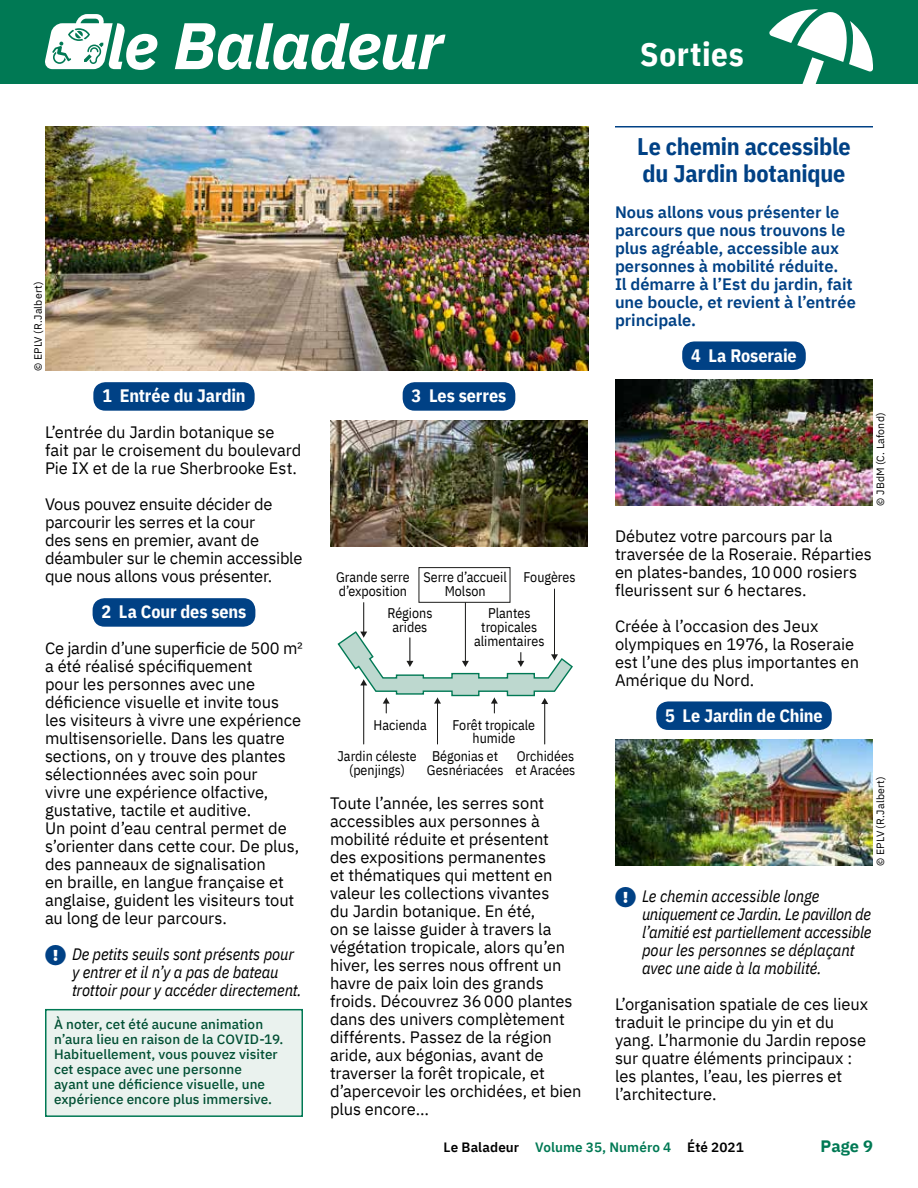
<style>
.page{position:relative;width:918px;height:1188px;background:#fff}
.page>*{position:absolute;margin:0;border:0;box-sizing:border-box;transform-origin:0 0}
.t1{font:700 33px "IBM Plex Sans Cond";letter-spacing:.025em;color:#fff}
.t2{font:700 24px/27px "IBM Plex Sans Cond";letter-spacing:-.01em;color:#004185}
.t3{font:700 18px "IBM Plex Sans Cond";letter-spacing:-.005em;color:#fff}
.t4{font:16.5px/18px "IBM Plex Sans";letter-spacing:-.005em;color:#000}
.t5{font:italic 16.5px/18px "IBM Plex Sans Cond";letter-spacing:-.01em;color:#000}
.t6{font:600 16.5px/18px "IBM Plex Sans";color:#004185}
.t7{font:700 16.5px "IBM Plex Sans";color:#007954}
.t8{font:13.95px/14px "IBM Plex Sans Cond";color:#000;text-align:center}
.t9{font:500 13.5px/15px "IBM Plex Sans";letter-spacing:.005em;color:#004f33}
.t10{font:600 13.5px "IBM Plex Sans";letter-spacing:.005em;color:#000}
.t11{font:10.5px "IBM Plex Sans";letter-spacing:.015em;color:#000}
.s1{color:#007954}
</style>
<div class="page">
<div style="left:0;top:0;width:918px;height:84px;background:#007954"></div>
<svg style="left:175px;top:23px;width:270px;height:47px"></svg>
<svg style="left:45px;top:14px;width:112px;height:56px"></svg>
<div style="left:93px;top:382px;width:162px;height:29px;background:#004185;border-radius:12px"></div>
<div style="left:93px;top:598px;width:162px;height:29px;background:#004185;border-radius:12px"></div>
<div style="left:45px;top:1010px;width:258px;height:106px;background:#eaf2ee"></div>
<div style="left:45px;top:1009px;width:258px;height:108px;border:2px solid #007954"></div>
<div style="left:403px;top:382px;width:112px;height:29px;background:#004185;border-radius:12px"></div>
<img style="left:330px;top:420px;width:258px;height:126px">
<hr style="left:363px;top:602px;width:1px;height:31px;background:#1d1d1c">
<hr style="left:465px;top:602px;width:1px;height:60px;background:#1d1d1c">
<hr style="left:554px;top:589px;width:1px;height:66px;background:#1d1d1c">
<hr style="left:363px;top:684px;width:1px;height:60px;background:#1d1d1c">
<hr style="left:437px;top:703px;width:1px;height:41px;background:#1d1d1c">
<hr style="left:544px;top:703px;width:1px;height:41px;background:#1d1d1c">
<svg style="left:337px;top:630px;width:236px;height:83px"></svg>
<div style="left:419px;top:567px;width:91px;height:36px;border:1px solid #1d1d1c"></div>
<hr style="left:615px;top:126px;width:258px;height:2px;background:#004185">
<div style="left:682px;top:341px;width:124px;height:29px;background:#004185;border-radius:12px"></div>
<div style="left:656px;top:701px;width:176px;height:29px;background:#004185;border-radius:12px"></div>
<img style="left:615px;top:380px;width:258px;height:126px">
<img style="left:615px;top:740px;width:258px;height:126px">
<img style="left:45px;top:126px;width:543px;height:244px">
<h1 class="t1" style="left:640px;top:28px;width:105px">Sorties</h1>
<p class="t11" style="left:30px;top:371px;width:91px;rotate:-90deg">© EPLV (R.Jalbert)</p>
<p class="t3" style="left:102px;top:382px;width:145px">1 Entrée du Jardin</p>
<p class="t4" style="left:45px;top:422px;width:258px">L’entrée du Jardin botanique se fait par le croisement du boulevard<br>Pie IX et de la rue Sherbrooke Est.</p>
<p class="t4" style="left:45px;top:494px;width:259px">Vous pouvez ensuite décider de parcourir les serres et la cour<br>des sens en premier, avant de déambuler sur le chemin accessible que nous allons vous présenter.</p>
<p class="t3" style="left:102px;top:598px;width:146px">2 La Cour des sens</p>
<p class="t4" style="left:45px;top:638px;width:259px">Ce jardin d’une superficie de 500 m² a été réalisé spécifiquement<br>pour les personnes avec une déficience visuelle et invite tous les visiteurs à vivre une expérience multisensorielle. Dans les quatre sections, on y trouve des plantes sélectionnées avec soin pour<br>vivre une expérience olfactive, gustative, tactile et auditive.<br>Un point d’eau central permet de s’orienter dans cette cour. De plus, des panneaux de signalisation<br>en braille, en langue française et anglaise, guident les visiteurs tout au long de leur parcours.</p>
<p class="t5" style="left:72px;top:944px;width:231px">De petits seuils sont présents pour y entrer et il n’y a pas de bateau trottoir pour y accéder directement.</p>
<p class="t9" style="left:54px;top:1016px;width:231px">À noter, cet été aucune animation n’aura lieu en raison de la COVID-19.<br>Habituellement, vous pouvez visiter cet espace avec une personne<br>ayant une déficience visuelle, une expérience encore plus immersive.</p>
<p class="t3" style="left:412px;top:382px;width:96px">3 Les serres</p>
<p class="t8" style="left:336px;top:568px;width:75px;text-align:left">Grande serre d’exposition</p>
<p class="t8" style="left:445px;top:568px;width:132px;text-align:left;text-indent:-21px">Serre d’accueil Fougères<br>Molson</p>
<p class="t8" style="left:387px;top:605px;width:46px">Régions arides</p>
<p class="t8" style="left:474px;top:605px;width:72px">Plantes tropicales alimentaires</p>
<p class="t8" style="left:374px;top:716px;width:55px">Hacienda</p>
<p class="t8" style="left:453px;top:716px;width:84px">Forêt tropicale humide</p>
<p class="t8" style="left:338px;top:748px;width:81px">Jardin céleste (penjings)</p>
<p class="t8" style="left:516px;top:748px;width:61px;text-align:left">Orchidées et Aracées</p>
<p class="t8" style="left:427px;top:748px;width:78px">Bégonias et<br>Gesnériacées</p>
<p class="t4" style="left:330px;top:793px;width:253px">Toute l’année, les serres sont accessibles aux personnes à mobilité réduite et présentent<br>des expositions permanentes<br>et thématiques qui mettent en valeur les collections vivantes<br>du Jardin botanique. En été,<br>on se laisse guider à travers la végétation tropicale, alors qu’en hiver, les serres nous offrent un havre de paix loin des grands froids. Découvrez 36000 plantes dans des univers complètement différents. Passez de la région aride, aux bégonias, avant de traverser la forêt tropicale, et d’apercevoir les orchidées, et bien plus encore…</p>
<h2 class="t2" style="left:637px;top:131px;width:215px">Le chemin accessible du Jardin botanique</h2>
<p class="t6" style="left:615px;top:201px;width:242px">Nous allons vous présenter le parcours que nous trouvons le plus agréable, accessible aux personnes à mobilité réduite.<br>Il démarre à l’Est du jardin, fait une boucle, et revient à l’entrée principale.</p>
<p class="t3" style="left:691px;top:341px;width:107px">4 La Roseraie</p>
<p class="t11" style="left:872px;top:506px;width:95px;rotate:-90deg">© JBdM (C. Lafond)</p>
<p class="t4" style="left:615px;top:525px;width:259px">Débutez votre parcours par la traversée de la Roseraie. Réparties en plates-bandes, 10000 rosiers fleurissent sur 6 hectares.</p>
<p class="t4" style="left:615px;top:615px;width:246px">Créée à l’occasion des Jeux olympiques en 1976, la Roseraie est l’une des plus importantes en<br>Amérique du Nord.</p>
<p class="t3" style="left:665px;top:701px;width:159px">5 Le Jardin de Chine</p>
<p class="t11" style="left:872px;top:866px;width:91px;rotate:-90deg">© EPLV (R.Jalbert)</p>
<p class="t5" style="left:642px;top:885px;width:231px">Le chemin accessible longe uniquement ce Jardin. Le pavillon de l’amitié est partiellement accessible pour les personnes se déplaçant avec une aide à la mobilité.</p>
<p class="t4" style="left:615px;top:993px;width:255px">L’organisation spatiale de ces lieux traduit le principe du yin et du yang. L’harmonie du Jardin repose sur quatre éléments principaux : les plantes, l’eau, les pierres et l’architecture.</p>
<p class="t10" style="left:444px;top:1137px;width:302px">Le Baladeur <span class="s1">Volume 35, Numéro 4</span> Été 2021</p>
<p class="t7" style="left:821px;top:1133px;width:54px">Page 9</p>
</div>
